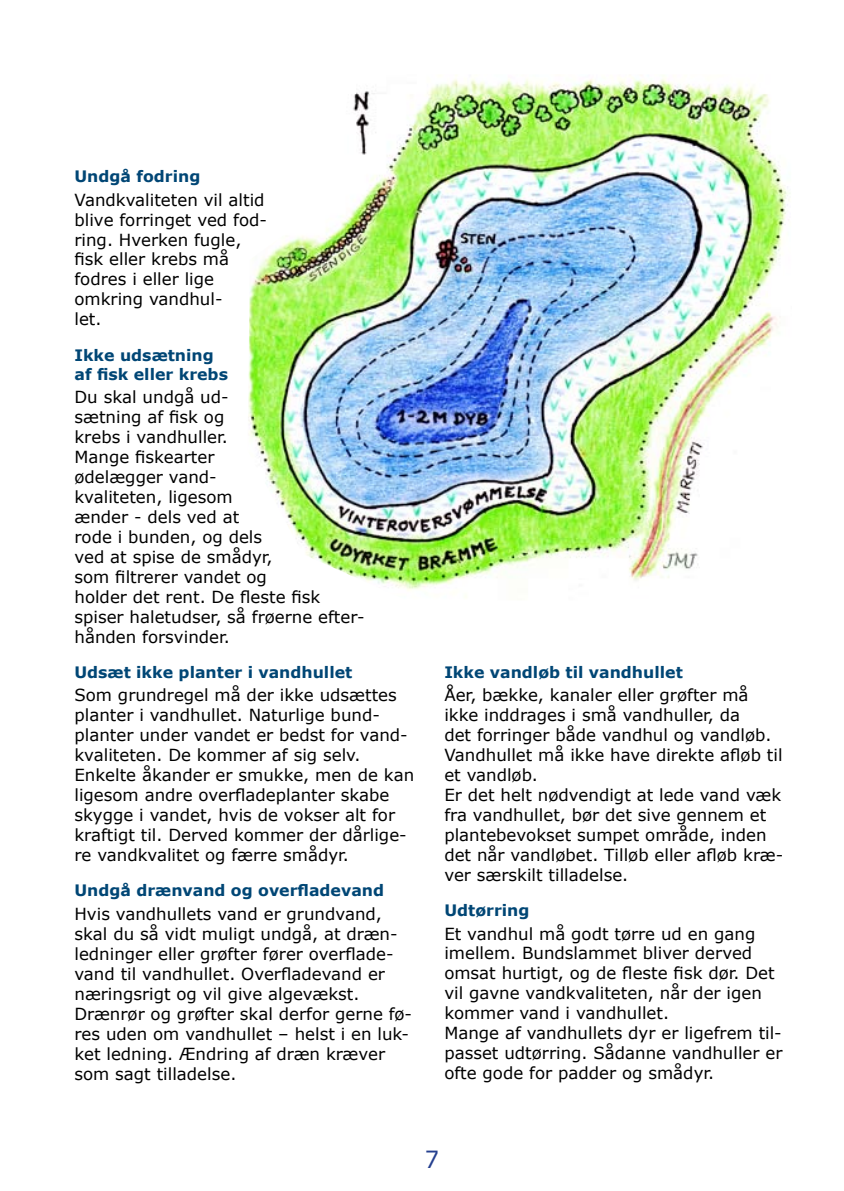
<style>
.page{position:relative;width:844px;height:1191px;background:#fff}
.page>*{position:absolute;margin:0;border:0;box-sizing:border-box;transform-origin:0 0}
.t1{font:23.62px "Verdana";color:#25408f;scale:.95 1}
.t2{font:16.62px/19.9px "Verdana";color:#000}
.t3{font:700 15.75px/18.9px "Verdana";color:#004675}
</style>
<div class="page">
<img style="left:248px;top:75px;width:542px;height:522px">
<p class="t3" style="left:74px;top:166px;width:127px">Undgå fodring</p>
<p class="t2" style="left:74px;top:189px;width:194px">Vandkvaliteten vil altid blive forringet ved fod&shy;ring. Hverken fugle, fisk eller krebs må fodres i eller lige omkring vandhul-<br>let.</p>
<p class="t3" style="left:74px;top:345px;width:155px">Ikke udsætning af fisk eller krebs</p>
<p class="t2" style="left:74px;top:386px;width:292px">Du skal undgå ud-<br>sætning af fisk og<br>krebs i vandhuller.<br>Mange fiskearter<br>ødelægger vand-<br>kvaliteten, ligesom<br>ænder - dels ved at<br>rode i bunden, og dels<br>ved at spise de smådyr,<br>som filtrerer vandet og<br>holder det rent. De fleste fisk spiser haletudser, så frøerne efter&shy;hånden forsvinder.</p>
<p class="t3" style="left:74px;top:662px;width:279px">Udsæt ikke planter i vandhullet</p>
<p class="t2" style="left:74px;top:685px;width:341px">Som grundregel må der ikke udsættes planter i vandhullet. Naturlige bund&shy;planter under vandet er bedst for vand&shy;kvaliteten. De kommer af sig selv.<br>Enkelte åkander er smukke, men de kan ligesom andre overfladeplanter skabe skygge i vandet, hvis de vokser alt for kraftigt til. Derved kommer der dårlige&shy;re vandkvalitet og færre smådyr.</p>
<p class="t3" style="left:74px;top:880px;width:311px">Undgå drænvand og overfladevand</p>
<p class="t2" style="left:74px;top:903px;width:339px">Hvis vandhullets vand er grundvand, skal du så vidt muligt undgå, at dræn&shy;ledninger eller grøfter fører overflade&shy;vand til vandhullet. Overfladevand er næringsrigt og vil give algevækst.<br>Drænrør og grøfter skal derfor gerne fø&shy;res uden om vandhullet – helst i en luk&shy;ket ledning. Ændring af dræn kræver som sagt tilladelse.</p>
<p class="t3" style="left:444px;top:662px;width:240px">Ikke vandløb til vandhullet</p>
<p class="t2" style="left:444px;top:684px;width:340px">Åer, bække, kanaler eller grøfter må ikke inddrages i små vandhuller, da<br>det forringer både vandhul og vandløb.<br>Vandhullet må ikke have direkte afløb til et vandløb.<br>Er det helt nødvendigt at lede vand væk fra vandhullet, bør det sive gennem et plantebevokset sumpet område, inden det når vandløbet. Tilløb eller afløb kræ&shy;ver særskilt tilladelse.</p>
<p class="t3" style="left:444px;top:900px;width:87px">Udtørring</p>
<p class="t2" style="left:444px;top:923px;width:339px">Et vandhul må godt tørre ud en gang imellem. Bundslammet bliver derved omsat hurtigt, og de fleste fisk dør. Det vil gavne vandkvaliteten, når der igen kommer vand i vandhullet.<br>Mange af vandhullets dyr er ligefrem til&shy;passet udtørring. Sådanne vandhuller er ofte gode for padder og smådyr.</p>
<h1 class="t1" style="left:424px;top:1144px;width:17px">7</h1>
</div>
